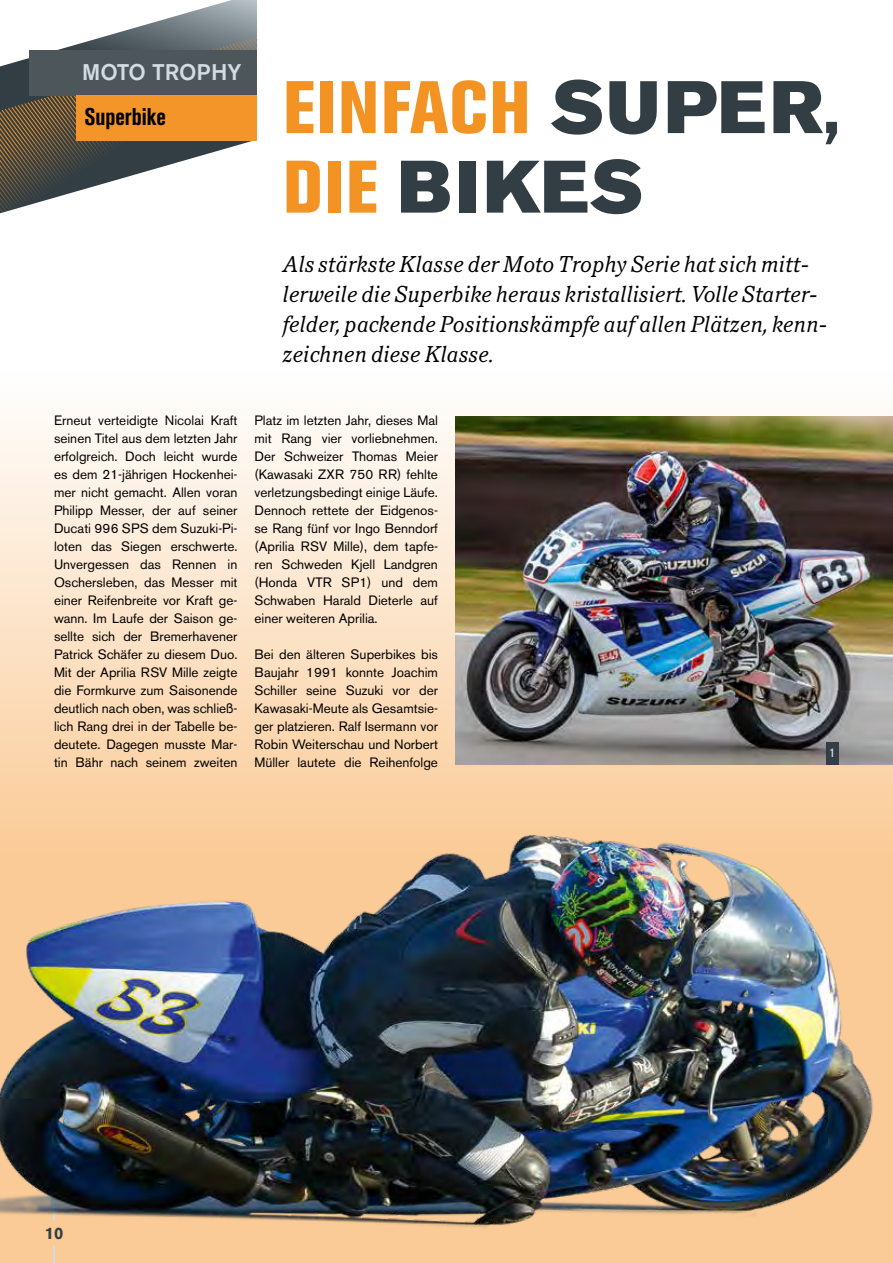
<style>
.page{position:relative;width:893px;height:1263px;background:#fff}
.page>*{position:absolute;margin:0;border:0;box-sizing:border-box;transform-origin:0 0}
.t1{font:800 condensed 73.5px "Akzidenz Grotesk BE";letter-spacing:.02em;color:#f39323}
.t2{font:73.5px "Akzidenz Grotesk BE Super";letter-spacing:.04em;color:#323e44}
.t3{font:700 condensed 24px "Akzidenz Grotesk BE";color:#000}
.t4{font:italic 22.5px/30px "Pacella SB";letter-spacing:.02em;color:#000}
.t5{font:500 22.5px "Akzidenz Grotesk BE";color:#d2dce3}
.t6{font:700 16.5px "Akzidenz Grotesk BE";color:#323e44}
.t7{font:13.5px/18px "Akzidenz Grotesk BE";color:#000;text-align:justify}
.t8{font:12px "Interstate";color:#d2dce3}
.s1{font-family:"Akzidenz Grotesk BE Super";font-weight:400;font-stretch:normal;color:#323e44}
.s2{color:#323e44}
.s3{font-family:"Akzidenz Grotesk BE";font-weight:800;font-stretch:condensed;color:#f39323}
</style>
<div class="page">
<svg style="left:0;top:422px;width:893px;height:402px;background:#fce1c4"></svg>
<svg style="left:106px;top:0;width:151px;height:36px"></svg>
<svg style="left:0;top:36px;width:257px;height:180px"></svg>
<div style="left:29px;top:51px;width:228px;height:45px;background:#4d565b"></div>
<div style="left:77px;top:95px;width:180px;height:46px;background:#f49529"></div>
<img style="left:0;top:824px;width:893px;height:439px">
<img style="left:455px;top:416px;width:438px;height:349px">
<div style="left:826px;top:742px;width:13px;height:23px;background:#323e44"></div>
<h3 class="t5" style="left:82px;top:58px;width:161px">MOTO TROPHY</h3>
<h2 class="t3" style="left:84px;top:103px;width:83px">Superbike</h2>
<h1 class="t1" style="left:283px;top:65px;width:559px">EINFACH <span class="s1">SUPER</span><span class="s2">,</span></h1>
<h1 class="t2" style="left:283px;top:144px;width:362px"><span class="s3">DIE</span> BIKES</h1>
<h3 class="t4" style="left:283px;top:250px;width:546px">Als stärkste Klasse der Moto Trophy Serie hat sich mitt&shy;lerweile die Superbike heraus kristallisiert. Volle Starter&shy;felder, packende Positionskämpfe auf allen Plätzen, kenn&shy;zeichnen diese Klasse.</h3>
<p class="t7" style="left:54px;top:411px;width:185px">Erneut verteidigte Nicolai Kraft seinen Titel aus dem letzten Jahr erfolgreich. Doch leicht wurde es dem 21-jährigen Hockenhei&shy;mer nicht gemacht. Allen voran Philipp Messer, der auf seiner Ducati 996 SPS dem Suzuki-Pi&shy;loten das Siegen erschwerte.<br>Unvergessen das Rennen in Oschersleben, das Messer mit einer Reifenbreite vor Kraft ge&shy;wann. Im Laufe der Saison ge&shy;sellte sich der Bremerhavener Patrick Schäfer zu diesem Duo.<br>Mit der Aprilia RSV Mille zeigte die Formkurve zum Saisonende deutlich nach oben, was schließ&shy;lich Rang drei in der Tabelle be&shy;deutete. Dagegen musste Mar&shy;tin Bähr nach seinem zweiten</p>
<p class="t7" style="left:254px;top:411px;width:185px">Platz im letzten Jahr, dieses Mal mit Rang vier vorliebnehmen.<br>Der Schweizer Thomas Meier (Kawasaki ZXR 750 RR) fehlte verletzungsbedingt einige Läufe.<br>Dennoch rettete der Eidgenos&shy;se Rang fünf vor Ingo Benndorf (Aprilia RSV Mille), dem tapfe&shy;ren Schweden Kjell Landgren (Honda VTR SP1) und dem Schwaben Harald Dieterle auf einer weiteren Aprilia.</p>
<p class="t7" style="left:254px;top:645px;width:185px">Bei den älteren Superbikes bis Baujahr 1991 konnte Joachim Schiller seine Suzuki vor der Kawasaki-Meute als Gesamtsie&shy;ger platzieren. Ralf Isermann vor Robin Weiterschau und Norbert Müller lautete die Reihenfolge</p>
<p class="t6" style="left:45px;top:1224px;width:20px">10</p>
<p class="t8" style="left:830px;top:746px;width:6px">1</p>
</div>
